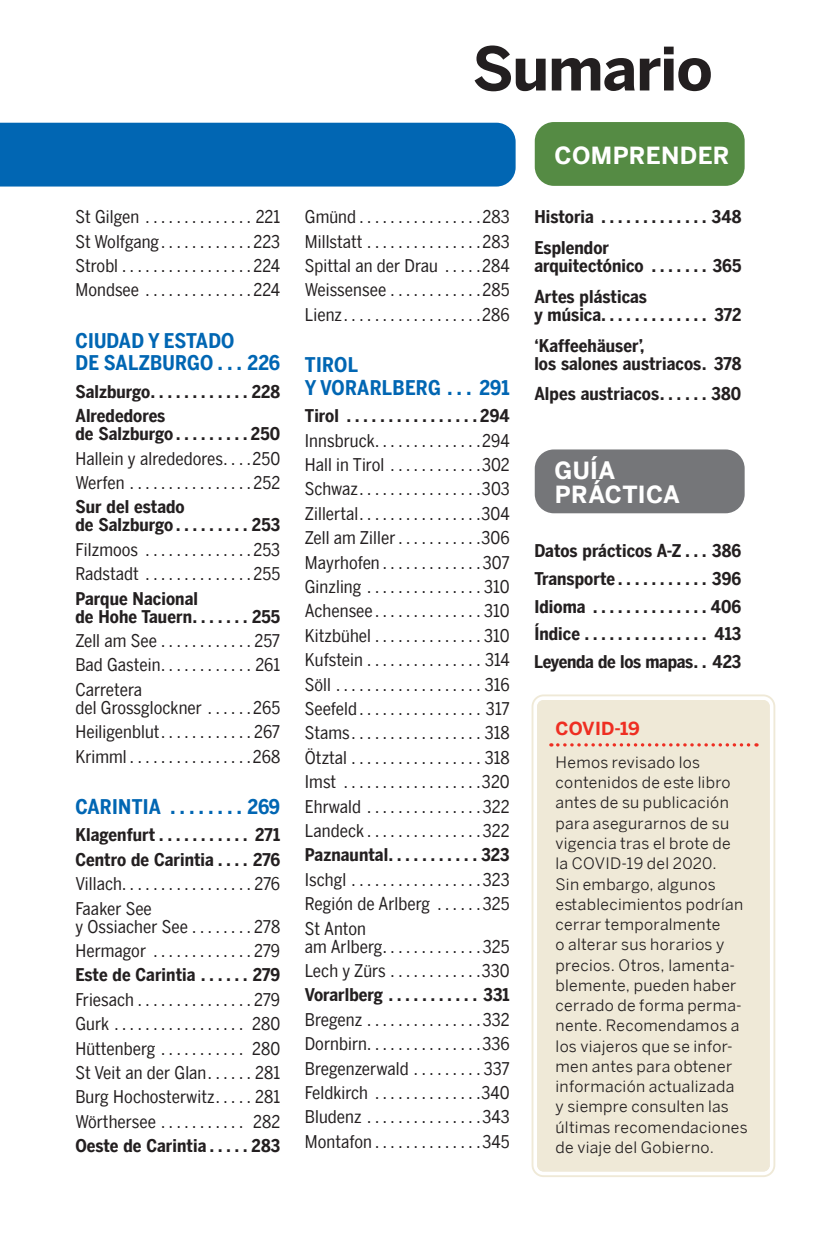
<style>
.page{position:relative;width:816px;height:1245px;background:#fff}
.page>*{position:absolute;margin:0;border:0;box-sizing:border-box;transform-origin:0 0}
.t1{font:700 59.62px "LP Benton Sans";letter-spacing:-.02em;color:#231f20}
.t2{font:700 23.62px/24.8px "LP Benton Sans";letter-spacing:.01em;color:#fff}
.Contents_-_OTR_-_H1{font:700 20.25px/22.5px "LP Benton Sans Cond";letter-spacing:.01em;color:#0166b3}
.Box_Heading_1{font:700 18px "LP Benton Sans";color:#ee2e22}
.Contents_-_OTR_-_H3{font:17.55px/18px "LP Benton Sans Cond";letter-spacing:.005em;color:#231f20}
.Contents_-_OTR_-_H2{font:700 17.55px/18px "LP Benton Sans Cond";letter-spacing:.005em;color:#231f20}
.Contents{font:700 17.55px/18px "LP Benton Sans Cond";letter-spacing:.005em;color:#231f20}
.Contents-2{font:700 17.55px "LP Benton Sans Cond";letter-spacing:-.015em;color:#231f20}
.Box_Flush_Left{font:15.75px/20.2px "LP Benton Sans";letter-spacing:.02em;color:#231f20}
</style>
<div class="page">
<div style="left:535px;top:122px;width:209px;height:64px;background:#558b44;border-radius:19px"></div>
<div style="left:0;top:123px;width:515px;height:63px;background:#0166b3"></div>
<div style="left:537px;top:700px;width:232px;height:471px;background:#efe9d7;border-radius:6px"></div>
<svg style="left:558px;top:743px;width:199px;height:3px"></svg>
<div style="left:531px;top:694px;width:244px;height:482px;border:2px solid #efe9d7;border-radius:11px"></div>
<div style="left:537px;top:700px;width:232px;height:471px;border:6px solid #efe9d7;border-radius:4px"></div>
<div style="left:535px;top:449px;width:209px;height:64px;background:#757679;border-radius:19px"></div>
<p class="Contents_-_OTR_-_H3" style="left:75px;top:208px;width:206px">St Gilgen . . . . . . . . . . . . . . 221</p>
<p class="Contents_-_OTR_-_H3" style="left:75px;top:232px;width:206px">St Wolfgang . . . . . . . . . . . 223</p>
<p class="Contents_-_OTR_-_H3" style="left:75px;top:256px;width:206px">Strobl . . . . . . . . . . . . . . . . 224</p>
<p class="Contents_-_OTR_-_H3" style="left:75px;top:281px;width:206px">Mondsee . . . . . . . . . . . . . 224</p>
<p class="Contents_-_OTR_-_H1" style="left:76px;top:329px;width:206px">CIUDAD Y ESTADO<br>DE SALZBURGO . . . 226</p>
<p class="Contents_-_OTR_-_H2" style="left:75px;top:382px;width:206px">Salzburgo . . . . . . . . . . . . 228</p>
<p class="Contents_-_OTR_-_H2" style="left:75px;top:406px;width:206px">Alrededores<br>de Salzburgo . . . . . . . . 250</p>
<p class="Contents_-_OTR_-_H3" style="left:75px;top:449px;width:206px">Hallein y alrededores . . . 250</p>
<p class="Contents_-_OTR_-_H3" style="left:75px;top:473px;width:206px">Werfen . . . . . . . . . . . . . . . 252</p>
<p class="Contents_-_OTR_-_H2" style="left:75px;top:497px;width:206px">Sur del estado<br>de Salzburgo . . . . . . . . . 253</p>
<p class="Contents_-_OTR_-_H3" style="left:75px;top:540px;width:206px">Filzmoos . . . . . . . . . . . . . 253</p>
<p class="Contents_-_OTR_-_H3" style="left:75px;top:564px;width:206px">Radstadt . . . . . . . . . . . . . 255</p>
<p class="Contents_-_OTR_-_H2" style="left:75px;top:589px;width:206px">Parque Nacional<br>de Hohe Tauern . . . . . . . 255</p>
<p class="Contents_-_OTR_-_H3" style="left:75px;top:631px;width:206px">Zell am See . . . . . . . . . . . . 257</p>
<p class="Contents_-_OTR_-_H3" style="left:75px;top:656px;width:206px">Bad Gastein . . . . . . . . . . . . 261</p>
<p class="Contents_-_OTR_-_H3" style="left:75px;top:680px;width:206px">Carretera<br>del Grossglockner . . . . . 265</p>
<p class="Contents_-_OTR_-_H3" style="left:75px;top:722px;width:206px">Heiligenblut . . . . . . . . . . . 267</p>
<p class="Contents_-_OTR_-_H3" style="left:75px;top:747px;width:206px">Krimml . . . . . . . . . . . . . . . 268</p>
<p class="Contents_-_OTR_-_H1" style="left:76px;top:794px;width:206px">CARINTIA . . . . . . . . 269</p>
<p class="Contents_-_OTR_-_H2" style="left:75px;top:825px;width:206px">Klagenfurt . . . . . . . . . . . 271</p>
<p class="Contents_-_OTR_-_H2" style="left:75px;top:850px;width:206px">Centro de Carintia . . . . 276</p>
<p class="Contents_-_OTR_-_H3" style="left:75px;top:874px;width:206px">Villach . . . . . . . . . . . . . . . . 276</p>
<p class="Contents_-_OTR_-_H3" style="left:75px;top:899px;width:206px">Faaker See<br>y Ossiacher See . . . . . . . 278</p>
<p class="Contents_-_OTR_-_H3" style="left:75px;top:941px;width:206px">Hermagor . . . . . . . . . . . . 279</p>
<p class="Contents_-_OTR_-_H2" style="left:75px;top:965px;width:206px">Este de Carintia . . . . . . 279</p>
<p class="Contents_-_OTR_-_H3" style="left:75px;top:990px;width:206px">Friesach . . . . . . . . . . . . . . 279</p>
<p class="Contents_-_OTR_-_H3" style="left:75px;top:1014px;width:206px">Gurk . . . . . . . . . . . . . . . . . 280</p>
<p class="Contents_-_OTR_-_H3" style="left:75px;top:1038px;width:206px">Hüttenberg . . . . . . . . . . . 280</p>
<p class="Contents_-_OTR_-_H3" style="left:75px;top:1063px;width:206px">St Veit an der Glan . . . . . . 281</p>
<p class="Contents_-_OTR_-_H3" style="left:75px;top:1087px;width:206px">Burg Hochosterwitz . . . . . 281</p>
<p class="Contents_-_OTR_-_H3" style="left:75px;top:1112px;width:206px">Wörthersee . . . . . . . . . . . 282</p>
<p class="Contents_-_OTR_-_H2" style="left:75px;top:1136px;width:206px">Oeste de Carintia . . . . . 283</p>
<h1 class="t1" style="left:472px;top:26px;width:242px">Sumario</h1>
<p class="Contents_-_OTR_-_H3" style="left:305px;top:208px;width:206px">Gmünd . . . . . . . . . . . . . . . 283</p>
<p class="Contents_-_OTR_-_H3" style="left:305px;top:232px;width:206px">Millstatt . . . . . . . . . . . . . . 283</p>
<p class="Contents_-_OTR_-_H3" style="left:305px;top:256px;width:206px">Spittal an der Drau . . . . 284</p>
<p class="Contents_-_OTR_-_H3" style="left:305px;top:281px;width:206px">Weissensee . . . . . . . . . . . 285</p>
<p class="Contents_-_OTR_-_H3" style="left:305px;top:305px;width:206px">Lienz . . . . . . . . . . . . . . . . . 286</p>
<p class="Contents_-_OTR_-_H1" style="left:305px;top:353px;width:206px">TIROL<br>Y VORARLBERG . . . 291</p>
<p class="Contents_-_OTR_-_H2" style="left:305px;top:406px;width:206px">Tirol . . . . . . . . . . . . . . . 294</p>
<p class="Contents_-_OTR_-_H3" style="left:305px;top:431px;width:206px">Innsbruck . . . . . . . . . . . . . 294</p>
<p class="Contents_-_OTR_-_H3" style="left:305px;top:455px;width:206px">Hall in Tirol . . . . . . . . . . . 302</p>
<p class="Contents_-_OTR_-_H3" style="left:305px;top:480px;width:206px">Schwaz . . . . . . . . . . . . . . . 303</p>
<p class="Contents_-_OTR_-_H3" style="left:305px;top:504px;width:206px">Zillertal . . . . . . . . . . . . . . . 304</p>
<p class="Contents_-_OTR_-_H3" style="left:305px;top:528px;width:206px">Zell am Ziller . . . . . . . . . . 306</p>
<p class="Contents_-_OTR_-_H3" style="left:305px;top:553px;width:206px">Mayrhofen . . . . . . . . . . . . 307</p>
<p class="Contents_-_OTR_-_H3" style="left:305px;top:577px;width:206px">Ginzling . . . . . . . . . . . . . . . 310</p>
<p class="Contents_-_OTR_-_H3" style="left:305px;top:602px;width:206px">Achensee . . . . . . . . . . . . . . 310</p>
<p class="Contents_-_OTR_-_H3" style="left:305px;top:626px;width:206px">Kitzbühel . . . . . . . . . . . . . . 310</p>
<p class="Contents_-_OTR_-_H3" style="left:305px;top:650px;width:206px">Kufstein . . . . . . . . . . . . . . . 314</p>
<p class="Contents_-_OTR_-_H3" style="left:305px;top:675px;width:206px">Söll . . . . . . . . . . . . . . . . . . . 316</p>
<p class="Contents_-_OTR_-_H3" style="left:305px;top:699px;width:206px">Seefeld . . . . . . . . . . . . . . . . 317</p>
<p class="Contents_-_OTR_-_H3" style="left:305px;top:723px;width:206px">Stams . . . . . . . . . . . . . . . . . 318</p>
<p class="Contents_-_OTR_-_H3" style="left:305px;top:748px;width:206px">Ötztal . . . . . . . . . . . . . . . . . 318</p>
<p class="Contents_-_OTR_-_H3" style="left:305px;top:772px;width:206px">Imst . . . . . . . . . . . . . . . . . 320</p>
<p class="Contents_-_OTR_-_H3" style="left:305px;top:797px;width:206px">Ehrwald . . . . . . . . . . . . . . 322</p>
<p class="Contents_-_OTR_-_H3" style="left:305px;top:821px;width:206px">Landeck . . . . . . . . . . . . . . 322</p>
<p class="Contents_-_OTR_-_H2" style="left:305px;top:845px;width:206px">Paznauntal . . . . . . . . . . . 323</p>
<p class="Contents_-_OTR_-_H3" style="left:305px;top:870px;width:206px">Ischgl . . . . . . . . . . . . . . . . 323</p>
<p class="Contents_-_OTR_-_H3" style="left:305px;top:894px;width:206px">Región de Arlberg . . . . . 325</p>
<p class="Contents_-_OTR_-_H3" style="left:305px;top:918px;width:206px">St Anton<br>am Arlberg . . . . . . . . . . . . 325</p>
<p class="Contents_-_OTR_-_H3" style="left:305px;top:961px;width:206px">Lech y Zürs . . . . . . . . . . . 330</p>
<p class="Contents_-_OTR_-_H2" style="left:305px;top:985px;width:206px">Vorarlberg . . . . . . . . . . . 331</p>
<p class="Contents_-_OTR_-_H3" style="left:305px;top:1010px;width:206px">Bregenz . . . . . . . . . . . . . . 332</p>
<p class="Contents_-_OTR_-_H3" style="left:305px;top:1034px;width:206px">Dornbirn . . . . . . . . . . . . . . 336</p>
<p class="Contents_-_OTR_-_H3" style="left:305px;top:1058px;width:206px">Bregenzerwald . . . . . . . . 337</p>
<p class="Contents_-_OTR_-_H3" style="left:305px;top:1083px;width:206px">Feldkirch . . . . . . . . . . . . . 340</p>
<p class="Contents_-_OTR_-_H3" style="left:305px;top:1107px;width:206px">Bludenz . . . . . . . . . . . . . . 343</p>
<p class="Contents_-_OTR_-_H3" style="left:305px;top:1131px;width:206px">Montafon . . . . . . . . . . . . . 345</p>
<h2 class="t2" style="left:554px;top:143px;width:177px">COMPRENDER</h2>
<p class="Contents" style="left:534px;top:208px;width:209px">Historia . . . . . . . . . . . . . 348</p>
<p class="Contents" style="left:534px;top:238px;width:209px">Esplendor<br>arquitectónico . . . . . . . 365</p>
<p class="Contents" style="left:534px;top:287px;width:209px">Artes plásticas<br>y música . . . . . . . . . . . . . 372</p>
<p class="Contents" style="left:534px;top:336px;width:209px">‘Kaffeehäuser’,<br>los salones austriacos . 378</p>
<p class="Contents" style="left:534px;top:385px;width:209px">Alpes austriacos . . . . . . 380</p>
<p class="t2" style="left:554px;top:457px;width:127px">GUÍA<br>PRÁCTICA</p>
<p class="Contents" style="left:534px;top:541px;width:209px">Datos prácticos A-Z . . . 386</p>
<p class="Contents" style="left:534px;top:569px;width:209px">Transporte . . . . . . . . . . . 396</p>
<p class="Contents" style="left:534px;top:596px;width:209px">Idioma . . . . . . . . . . . . . . 406</p>
<p class="Contents" style="left:534px;top:624px;width:208px">Índice . . . . . . . . . . . . . . 413</p>
<p class="Contents-2" style="left:534px;top:648px;width:209px">Leyenda de los mapas . 423</p>
<p class="Box_Heading_1" style="left:555px;top:715px;width:86px">COVID-19</p>
<p class="Box_Flush_Left" style="left:555px;top:751px;width:194px">Hemos revisado los contenidos de este libro antes de su publicación para asegurarnos de su vigencia tras el brote de<br>la COVID-19 del 2020.<br>Sin embargo, algunos establecimientos podrían cerrar temporalmente<br>o alterar sus horarios y precios. Otros, lamenta&shy;blemente, pueden haber cerrado de forma perma&shy;nente. Recomendamos a los viajeros que se infor&shy;men antes para obtener información actualizada<br>y siempre consulten las últimas recomendaciones de viaje del Gobierno.</p>
</div>
